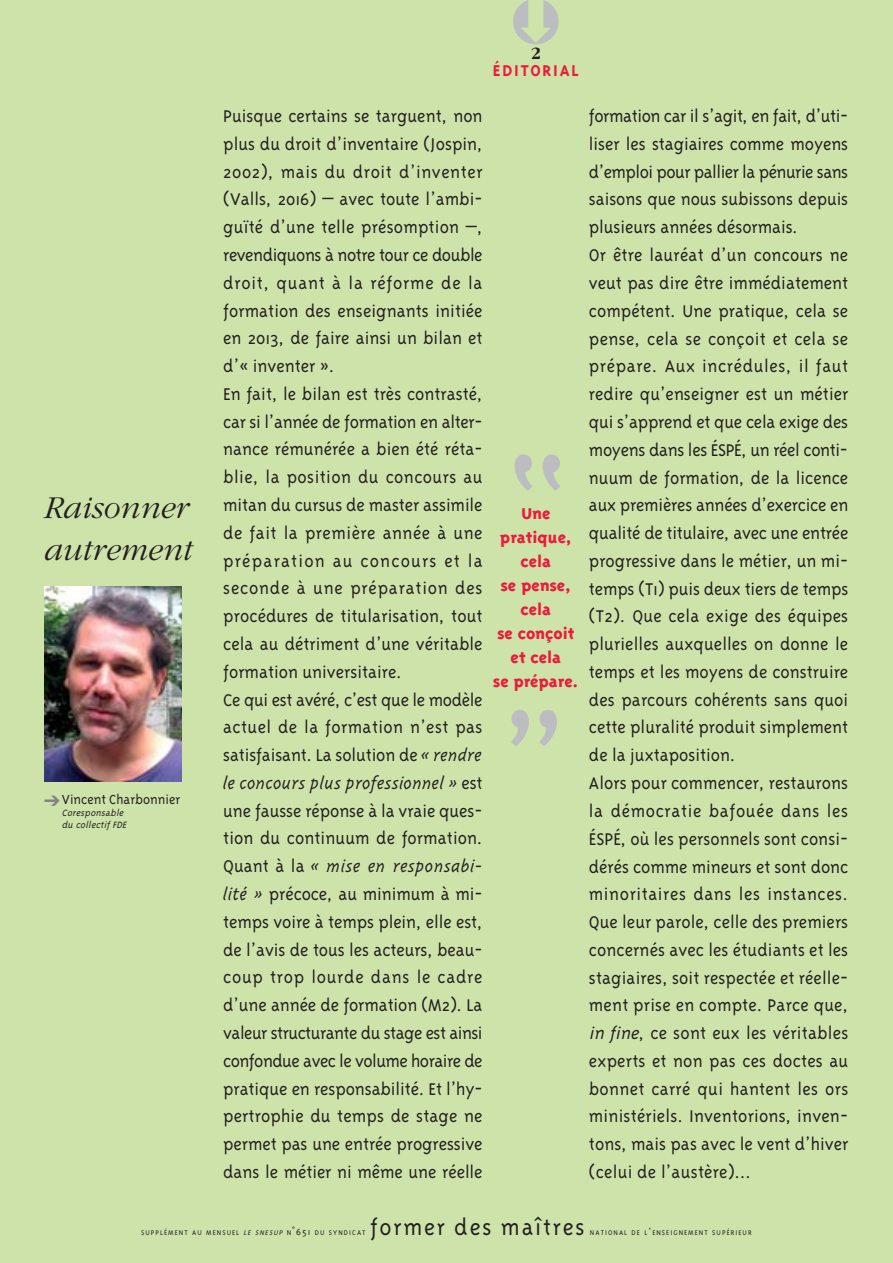
<style>
.page{position:relative;width:893px;height:1263px;background:#cde3aa}
.page>*{position:absolute;margin:0;border:0;box-sizing:border-box;transform-origin:0 0}
.t1{font:300 165px "Triplex";color:#bbbdc0}
.t2{font:italic 300 33px/42px "Garamond";color:#231f20}
.t3{font:300 25.5px "Triplex";letter-spacing:.07em;color:#231f20}
.t4{font:300 19.5px/27.8px "Triplex";color:#231f20}
.t5{font:800 18px/24px "Triplex";color:#ed1a3a;text-align:center}
.t6{font:700 18px "Triplex";letter-spacing:.1em;color:#ed1a3a}
.t7{font:700 18px "Garamond";color:#231f20}
.t8{font:300 15px "Triplex";color:#231f20}
.t9{font:italic 300 10.5px/12px "Triplex";color:#231f20}
.t10{font:300 7.8px "Triplex";letter-spacing:.135em;color:#231f20}
.s1{font-style:italic}
.s2{font-size:10.5px}
</style>
<div class="page">
<img style="left:44px;top:586px;width:137px;height:196px">
<p class="t2" style="left:43px;top:489px;width:150px">Raisonner autrement</p>
<p class="t8" style="left:62px;top:794px;width:120px">Vincent Charbonnier</p>
<p class="t9" style="left:62px;top:808px;width:68px">Coresponsable du collectif FDE</p>
<p class="t7" style="left:531px;top:47px;width:12px">2</p>
<p class="t6" style="left:493px;top:63px;width:87px">ÉDITORIAL</p>
<p class="t4" style="left:223px;top:104px;width:261px">Puisque certains se targuent, non plus du droit d’inventaire (Jospin,<br>2002), mais du droit d’inventer (Valls, 2016) – avec toute l’ambi&shy;guïté d’une telle présomption –, revendiquons à notre tour ce double droit, quant à la réforme de la formation des enseignants initiée en 2013, de faire ainsi un bilan et d’« inventer ».<br>En fait, le bilan est très contrasté, car si l’année de formation en alter&shy;nance rémunérée a bien été réta&shy;blie, la position du concours au mitan du cursus de master assimile de fait la première année à une préparation au concours et la seconde à une préparation des procédures de titularisation, tout cela au détriment d’une véritable formation universitaire.<br>Ce qui est avéré, c’est que le modèle actuel de la formation n’est pas satisfaisant. La solution de <span class="s1">« rendre le concours plus professionnel »</span> est une fausse réponse à la vraie ques&shy;tion du continuum de formation.<br>Quant à la <span class="s1">« mise en responsabi&shy;lité »</span> précoce, au minimum à mi&shy;temps voire à temps plein, elle est, de l’avis de tous les acteurs, beau&shy;coup trop lourde dans le cadre d’une année de formation (M2). La valeur structurante du stage est ainsi confondue avec le volume horaire de pratique en responsabilité. Et l’hy&shy;pertrophie du temps de stage ne permet pas une entrée progressive dans le métier ni même une réelle</p>
<p class="t1" style="left:502px;top:460px;width:74px">“</p>
<p class="t5" style="left:493px;top:503px;width:87px">Une pratique, cela<br>se pense, cela<br>se conçoit et cela<br>se prépare.</p>
<p class="t4" style="left:589px;top:104px;width:261px">formation car il s’agit, en fait, d’uti&shy;liser les stagiaires comme moyens d’emploi pour pallier la pénurie sans saisons que nous subissons depuis plusieurs années désormais.<br>Or être lauréat d’un concours ne veut pas dire être immédiatement compétent. Une pratique, cela se pense, cela se conçoit et cela se prépare. Aux incrédules, il faut redire qu’enseigner est un métier qui s’apprend et que cela exige des moyens dans les ÉSPÉ, un réel conti&shy;nuum de formation, de la licence aux premières années d’exercice en qualité de titulaire, avec une entrée progressive dans le métier, un mi&shy;temps (T1) puis deux tiers de temps (T2). Que cela exige des équipes plurielles auxquelles on donne le temps et les moyens de construire des parcours cohérents sans quoi cette pluralité produit simplement de la juxtaposition.<br>Alors pour commencer, restaurons la démocratie bafouée dans les ÉSPÉ, où les personnels sont consi&shy;dérés comme mineurs et sont donc minoritaires dans les instances.<br>Que leur parole, celle des premiers concernés avec les étudiants et les stagiaires, soit respectée et réelle&shy;ment prise en compte. Parce que, <span class="s1">infine</span>, ce sont eux les véritables experts et non pas ces doctes au bonnet carré qui hantent les ors ministériels. Inventorions, inven&shy;tons, mais pas avec le vent d’hiver (celui de l’austère)…</p>
<p class="t10" style="left:141px;top:1230px;width:226px">SUPPLÉMENT AU MENSUEL <span class="s1">LE SNESUP</span> N<span class="s2">˚651</span> DU SYNDICAT</p>
<p class="t3" style="left:370px;top:1218px;width:216px">former des maîtres</p>
<p class="t10" style="left:590px;top:1230px;width:163px">NATIONAL DE L<span class="s2">’</span>ENSEIGNEMENT SUPÉRIEUR</p>
</div>
